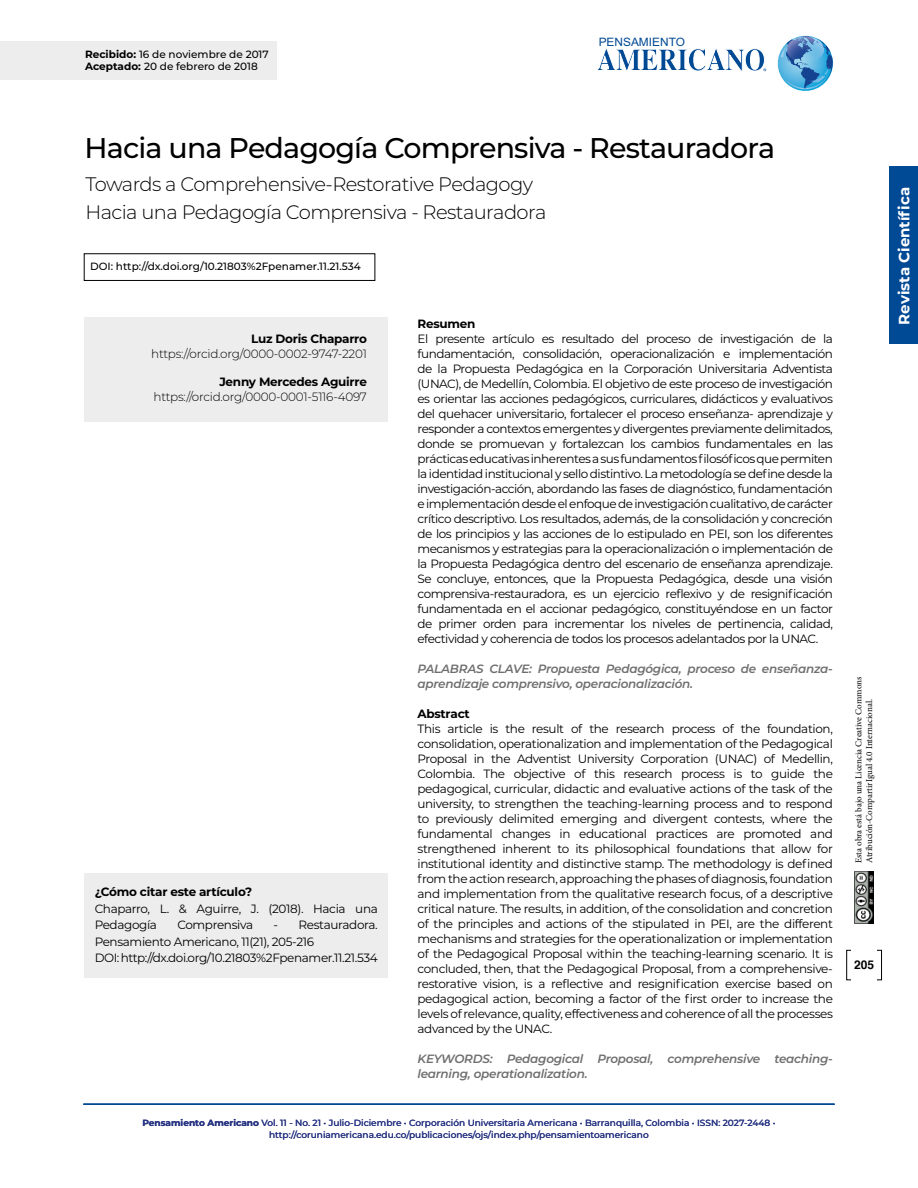
<style>
.page{position:relative;width:918px;height:1188px;background:#fff}
.page>*{position:absolute;margin:0;border:0;box-sizing:border-box;transform-origin:0 0}
.t1{font:500 28.5px "Montserrat";letter-spacing:-.03em;color:#000}
.t2{font:300 19.5px/28px "Montserrat";letter-spacing:-.03em;color:#000}
.t3{font:700 15px "Montserrat";color:#fff}
.t4{font:12px/15px "Montserrat";letter-spacing:-.03em;color:#000;text-align:justify}
.t5{font:italic 600 12px/15px "Montserrat";letter-spacing:-.02em;color:#706f6f}
.t6{font:700 12px "Montserrat";letter-spacing:-.02em;color:#000}
.t7{font:300 12px "Montserrat";letter-spacing:-.02em;color:#000}
.t8{font:700 12px "Helvetica";color:#000}
.t9{font:11.55px "Arial";color:#004994}
.t10{font:500 10.5px/12.6px "Montserrat";color:#000}
.t11{font:500 9px/12px "Montserrat";color:#283583;text-align:center}
.t12{font:9px/10.8px "Minion Pro";color:#000}
.s1{font-weight:700}
</style>
<div class="page">
<div style="left:846px;top:950px;width:36px;height:30px;border:1px solid #000"></div>
<div style="left:851px;top:949px;width:26px;height:32px;background:#fff"></div>
<div style="left:890px;top:167px;width:28px;height:177px;background:#004994"></div>
<hr style="left:83px;top:1103px;width:752px;height:2px;background:#004994">
<div style="left:0;top:41px;width:277px;height:39px;background:#ededed"></div>
<div style="left:85px;top:317px;width:303px;height:105px;background:#ededed"></div>
<div style="left:84px;top:254px;width:291px;height:27px;border:1px solid #000"></div>
<div style="left:84px;top:873px;width:304px;height:105px;background:#ededed"></div>
<svg style="left:777px;top:36px;width:57px;height:55px"></svg>
<svg style="left:597px;top:48px;width:169px;height:23px"></svg>
<img style="left:855px;top:871px;width:18px;height:53px">
<p class="t10" style="left:85px;top:47px;width:185px"><span class="s1">Recibido:</span> 16 de noviembre de 2017<br><span class="s1">Aceptado:</span> 20 de febrero de 2018</p>
<p class="t9" style="left:599px;top:35px;width:88px">PENSAMIENTO</p>
<h1 class="t1" style="left:85px;top:128px;width:692px">Hacia una Pedagogía Comprensiva - Restauradora</h1>
<h2 class="t2" style="left:85px;top:170px;width:462px">Towards a Comprehensive-Restorative Pedagogy<br>Hacia una Pedagogía Comprensiva - Restauradora</h2>
<p class="t10" style="left:90px;top:260px;width:272px">DOI: http://dx.doi.org/10.21803%2Fpenamer.11.21.534</p>
<p class="t6" style="left:251px;top:330px;width:117px">Luz Doris Chaparro</p>
<p class="t7" style="left:151px;top:345px;width:217px">https://orcid.org/0000-0002-9747-2201</p>
<p class="t6" style="left:219px;top:373px;width:149px">Jenny Mercedes Aguirre</p>
<p class="t7" style="left:154px;top:388px;width:215px">https://orcid.org/0000-0001-5116-4097</p>
<p class="t6" style="left:95px;top:884px;width:159px">¿Cómo citar este artículo?</p>
<p class="t4" style="left:95px;top:900px;width:285px;line-height:16.5px">Chaparro, L. &amp; Aguirre, J. (2018). Hacia una<br>Pedagogía</p>
<p class="t4" style="left:95px;top:917px;width:285px;line-height:16.5px;text-align:left;text-indent:179px">- Restauradora.<br>Pensamiento Americano, 11(21), 205-216<br>DOI: http://dx.doi.org/10.21803%2Fpenamer.11.21.534</p>
<p class="t4" style="left:177px;top:917px;width:77px">Comprensiva</p>
<p class="t6" style="left:418px;top:315px;width:60px">Resumen</p>
<p class="t4" style="left:418px;top:331px;width:417px">El presente artículo es resultado del proceso de investigación de la fundamentación, consolidación, operacionalización e implementación de la Propuesta Pedagógica en la Corporación Universitaria Adventista (UNAC), de Medellín, Colombia. El objetivo de este proceso de investigación es orientar las acciones pedagógicos, curriculares, didácticos y evaluativos del quehacer universitario, fortalecer el proceso enseñanza- aprendizaje y responder a contextos emergentes y divergentes previamente delimitados, donde se promuevan y fortalezcan los cambios fundamentales en las prácticas educativas inherentes a sus fundamentos filosóficos que permiten la identidad institucional y sello distintivo. La metodología se define desde la investigación-acción, abordando las fases de diagnóstico, fundamentación e implementación desde el enfoque de investigación cualitativo, de carácter crítico descriptivo. Los resultados, además, de la consolidación y concreción de los principios y las acciones de lo estipulado en PEI, son los diferentes mecanismos y estrategias para la operacionalización o implementación de la Propuesta Pedagógica dentro del escenario de enseñanza aprendizaje.<br>Se concluye, entonces, que la Propuesta Pedagógica, desde una visión comprensiva-restauradora, es un ejercicio reflexivo y de resignificación fundamentada en el accionar pedagógico, constituyéndose en un factor de primer orden para incrementar los niveles de pertinencia, calidad, efectividad y coherencia de todos los procesos adelantados por la UNAC.</p>
<p class="t5" style="left:418px;top:661px;width:417px">PALABRAS CLAVE: Propuesta Pedagógica, proceso de enseñanza&shy;aprendizaje comprensivo, operacionalización.</p>
<p class="t6" style="left:418px;top:705px;width:54px">Abstract</p>
<p class="t4" style="left:418px;top:721px;width:417px">This article is the result of the research process of the foundation, consolidation, operationalization and implementation of the Pedagogical Proposal in the Adventist University Corporation (UNAC) of Medellin, Colombia. The objective of this research process is to guide the pedagogical, curricular, didactic and evaluative actions of the task of the university, to strengthen the teaching-learning process and to respond to previously delimited emerging and divergent contests, where the fundamental changes in educational practices are promoted and strengthened inherent to its philosophical foundations that allow for institutional identity and distinctive stamp. The methodology is defined from the action research, approaching the phases of diagnosis, foundation and implementation from the qualitative research focus, of a descriptive critical nature. The results, in addition, of the consolidation and concretion of the principles and actions of the stipulated in PEI, are the different mechanisms and strategies for the operationalization or implementation of the Pedagogical Proposal within the teaching-learning scenario. It is concluded, then, that the Pedagogical Proposal, from a comprehensive&shy;restorative vision, is a reflective and resignification exercise based on pedagogical action, becoming a factor of the first order to increase the levels of relevance, quality, effectiveness and coherence of all the processes advanced by the UNAC.</p>
<p class="t5" style="left:418px;top:1051px;width:417px">KEYWORDS: Pedagogical Proposal, comprehensive teaching&shy;learning, operationalization.</p>
<p class="t11" style="left:142px;top:1116px;width:635px"><span class="s1">Pensamiento Americano</span> Vol. 11 - No. 21 • Julio-Diciembre • Corporación Universitaria Americana • Barranquilla, Colombia • ISSN: 2027-2448 • http://coruniamericana.edu.co/publicaciones/ojs/index.php/pensamientoamericano</p>
<p class="t12" style="left:853px;top:863px;width:188px;rotate:-90deg">Esta obra está bajo una Licencia Creative Commons<br>Atribución-CompartirIgual 4.0 Internacional.</p>
<p class="t8" style="left:854px;top:955px;width:22px">205</p>
<p class="t3" style="left:893px;top:325px;width:139px;rotate:-90deg">Revista Científica</p>
</div>
